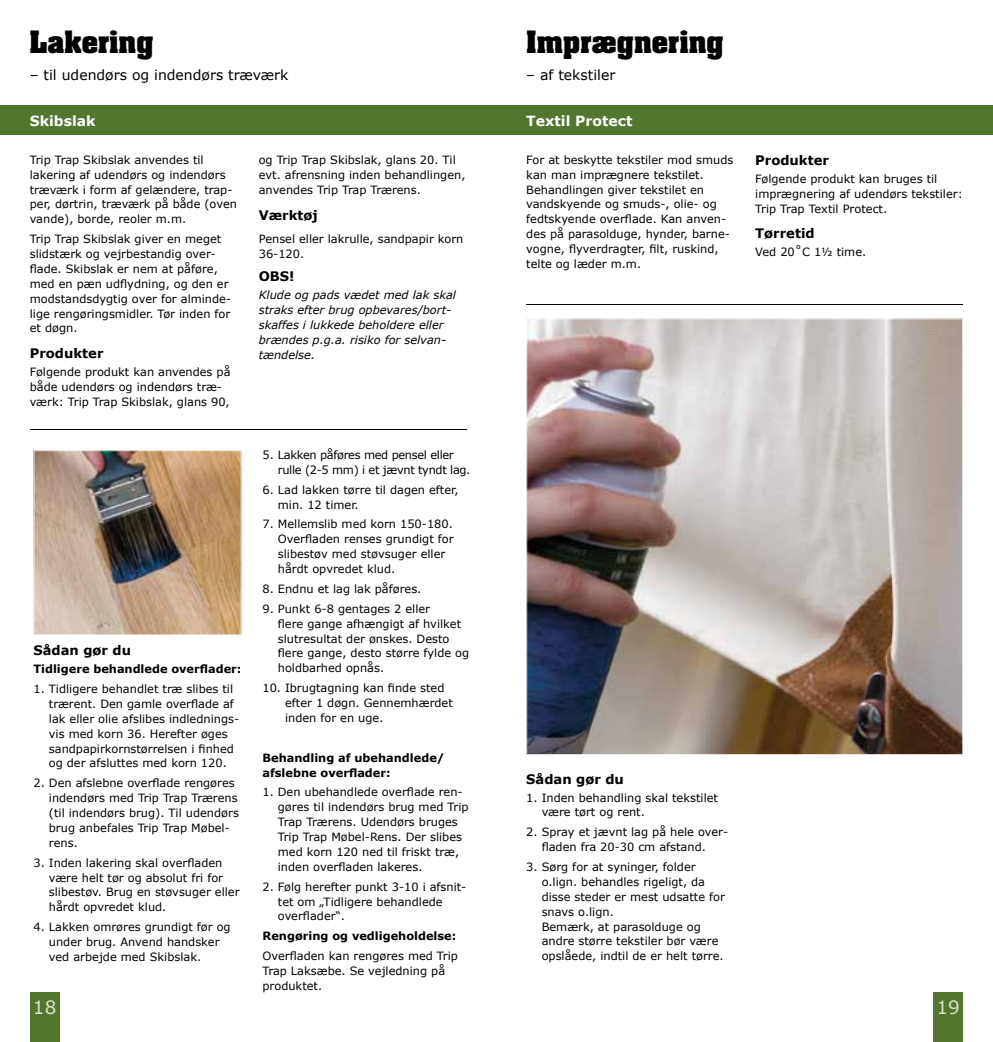
<style>
.page{position:relative;width:993px;height:1042px;background:#fff}
.page>*{position:absolute;margin:0;border:0;box-sizing:border-box;transform-origin:0 0}
.t1{font:700 26.25px "Aachen CE";color:#000}
.t2{font:18.38px "Verdana";color:#dcdece}
.t3{font:14px "Verdana";color:#000}
.t4{font:700 14px "Verdana";color:#fff}
.t5{font:700 13.12px "Verdana";color:#000}
.t6{font:11.38px/14.9px "Verdana";color:#000}
.t7{font:italic 11.38px/14.9px "Verdana";color:#000}
.t8{font:700 11.38px/14.9px "Verdana";color:#000}
.t9{font:11.38px/14.9px "Verdana";letter-spacing:-.03em;color:#000}
</style>
<div class="page">
<hr style="left:30px;top:429px;width:436px;height:1px;background:#000">
<div style="left:0;top:105px;width:496px;height:30px;background:#52772c"></div>
<img style="left:33px;top:450px;width:208px;height:185px">
<div style="left:30px;top:992px;width:30px;height:50px;background:#52772c"></div>
<div style="left:496px;top:105px;width:496px;height:30px;background:#52772c"></div>
<img style="left:526px;top:318px;width:436px;height:437px">
<hr style="left:526px;top:304px;width:436px;height:1px;background:#000">
<div style="left:933px;top:992px;width:29px;height:50px;background:#52772c"></div>
<h1 class="t1" style="left:30px;top:23px;width:125px">Lakering</h1>
<p class="t3" style="left:30px;top:66px;width:260px">– til udendørs og indendørs træværk</p>
<p class="t4" style="left:30px;top:111px;width:67px">Skibslak</p>
<p class="t6" style="left:30px;top:152px;width:209px">Trip Trap Skibslak anvendes til lakering af udendørs og indendørs træværk i form af gelændere, trap&shy;per, dørtrin, træværk på både (oven vande), borde, reoler m.m.</p>
<p class="t6" style="left:30px;top:231px;width:203px">Trip Trap Skibslak giver en meget slidstærk og vejrbestandig over&shy;flade. Skibslak er nem at påføre, med en pæn udflydning, og den er modstandsdygtig over for alminde&shy;lige rengøringsmidler. Tør inden for et døgn.</p>
<p class="t5" style="left:30px;top:344px;width:75px">Produkter</p>
<p class="t6" style="left:30px;top:364px;width:202px">Følgende produkt kan anvendes på både udendørs og indendørs træ&shy;værk: Trip Trap Skibslak, glans 90,</p>
<p class="t5" style="left:33px;top:641px;width:99px">Sådan gør du</p>
<p class="t8" style="left:33px;top:661px;width:209px">Tidligere behandlede overflader:</p>
<p class="t6" style="left:49px;top:681px;width:192px;text-indent:-15px">1. Tidligere behandlet træ slibes til trærent. Den gamle overflade af lak eller olie afslibes indlednings&shy;vis med korn 36. Herefter øges sandpapirkornstørrelsen i finhed og der afsluttes med korn 120.</p>
<p class="t6" style="left:49px;top:775px;width:191px;text-indent:-15px">2. Den afslebne overflade rengøres indendørs med Trip Trap Trærens (til indendørs brug). Til udendørs brug anbefales Trip Trap Møbel&shy;rens.</p>
<p class="t6" style="left:49px;top:855px;width:192px;text-indent:-15px">3. Inden lakering skal overfladen være helt tør og absolut fri for slibestøv. Brug en støvsuger eller hårdt opvredet klud.</p>
<p class="t6" style="left:49px;top:919px;width:183px;text-indent:-15px">4. Lakken omrøres grundigt før og under brug. Anvend handsker ved arbejde med Skibslak.</p>
<h2 class="t2" style="left:33px;top:994px;width:25px">18</h2>
<p class="t6" style="left:259px;top:152px;width:208px;line-height:15.4px">og Trip Trap Skibslak, glans 20. Til evt. afrensning inden behandlingen, anvendes Trip Trap Trærens.</p>
<p class="t5" style="left:259px;top:206px;width:61px">Værktøj</p>
<p class="t6" style="left:259px;top:231px;width:206px">Pensel eller lakrulle, sandpapir korn<br>36-120.</p>
<p class="t5" style="left:259px;top:267px;width:37px">OBS!</p>
<p class="t7" style="left:259px;top:288px;width:199px">Klude og pads vædet med lak skal straks efter brug opbevares/bort&shy;skaffes i lukkede beholdere eller brændes p.g.a. risiko for selvan&shy;tændelse.</p>
<p class="t9" style="left:278px;top:447px;width:194px;text-indent:-15px">5. Lakken påføres med pensel eller rulle (2-5 mm) i et jævnt tyndt lag.</p>
<p class="t6" style="left:278px;top:482px;width:182px;text-indent:-15px">6. Lad lakken tørre til dagen efter, min. 12 timer.</p>
<p class="t6" style="left:278px;top:517px;width:177px;text-indent:-15px">7. Mellemslib med korn 150-180.<br>Overfladen renses grundigt for slibestøv med støvsuger eller hårdt opvredet klud.</p>
<p class="t6" style="left:262px;top:581px;width:160px">8. Endnu et lag lak påføres.</p>
<p class="t6" style="left:278px;top:601px;width:193px;text-indent:-15px">9. Punkt 6-8 gentages 2 eller<br>flere gange afhængigt af hvilket slutresultat der ønskes. Desto flere gange, desto større fylde og holdbarhed opnås.</p>
<p class="t6" style="left:285px;top:680px;width:169px;text-indent:-23px">10. Ibrugtagning kan finde sted efter 1 døgn. Gennemhærdet inden for en uge.</p>
<p class="t8" style="left:262px;top:750px;width:184px">Behandling af ubehandlede/ afslebne overflader:</p>
<p class="t6" style="left:278px;top:784px;width:192px;text-indent:-15px">1. Den ubehandlede overflade ren&shy;gøres til indendørs brug med Trip<br>Trap Trærens. Udendørs bruges<br>Trip Trap Møbel-Rens. Der slibes med korn 120 ned til friskt træ, inden overfladen lakeres.</p>
<p class="t6" style="left:278px;top:879px;width:190px;text-indent:-15px">2. Følg herefter punkt 3-10 i afsnit&shy;tet om „Tidligere behandlede overflader“.</p>
<p class="t8" style="left:262px;top:928px;width:195px">Rengøring og vedligeholdelse:</p>
<p class="t6" style="left:262px;top:948px;width:197px">Overfladen kan rengøres med Trip<br>Trap Laksæbe. Se vejledning på produktet.</p>
<h1 class="t1" style="left:526px;top:23px;width:199px">Imprægnering</h1>
<p class="t3" style="left:526px;top:66px;width:91px">– af tekstiler</p>
<p class="t4" style="left:526px;top:111px;width:108px">Textil Protect</p>
<p class="t6" style="left:526px;top:152px;width:208px">For at beskytte tekstiler mod smuds kan man imprægnere tekstilet.<br>Behandlingen giver tekstilet en vandskyende og smuds-, olie- og fedtskyende overflade. Kan anven&shy;des på parasolduge, hynder, barne&shy;vogne, flyverdragter, filt, ruskind, telte og læder m.m.</p>
<p class="t5" style="left:755px;top:151px;width:75px">Produkter</p>
<p class="t6" style="left:755px;top:171px;width:209px">Følgende produkt kan bruges til imprægnering af udendørs tekstiler:<br>Trip Trap Textil Protect.</p>
<p class="t5" style="left:755px;top:224px;width:61px">Tørretid</p>
<p class="t6" style="left:755px;top:244px;width:112px">Ved 20˚C 1½ time.</p>
<p class="t5" style="left:526px;top:769px;width:99px">Sådan gør du</p>
<p class="t6" style="left:541px;top:790px;width:178px;text-indent:-15px">1. Inden behandling skal tekstilet være tørt og rent.</p>
<p class="t6" style="left:541px;top:824px;width:188px;text-indent:-15px">2. Spray et jævnt lag på hele over&shy;fladen fra 20-30 cm afstand.</p>
<p class="t6" style="left:541px;top:859px;width:185px;text-indent:-15px">3. Sørg for at syninger, folder o.lign. behandles rigeligt, da disse steder er mest udsatte for snavs o.lign.<br>Bemærk, at parasolduge og andre større tekstiler bør være opslåede, indtil de er helt tørre.</p>
<h2 class="t2" style="left:936px;top:994px;width:25px">19</h2>
</div>
